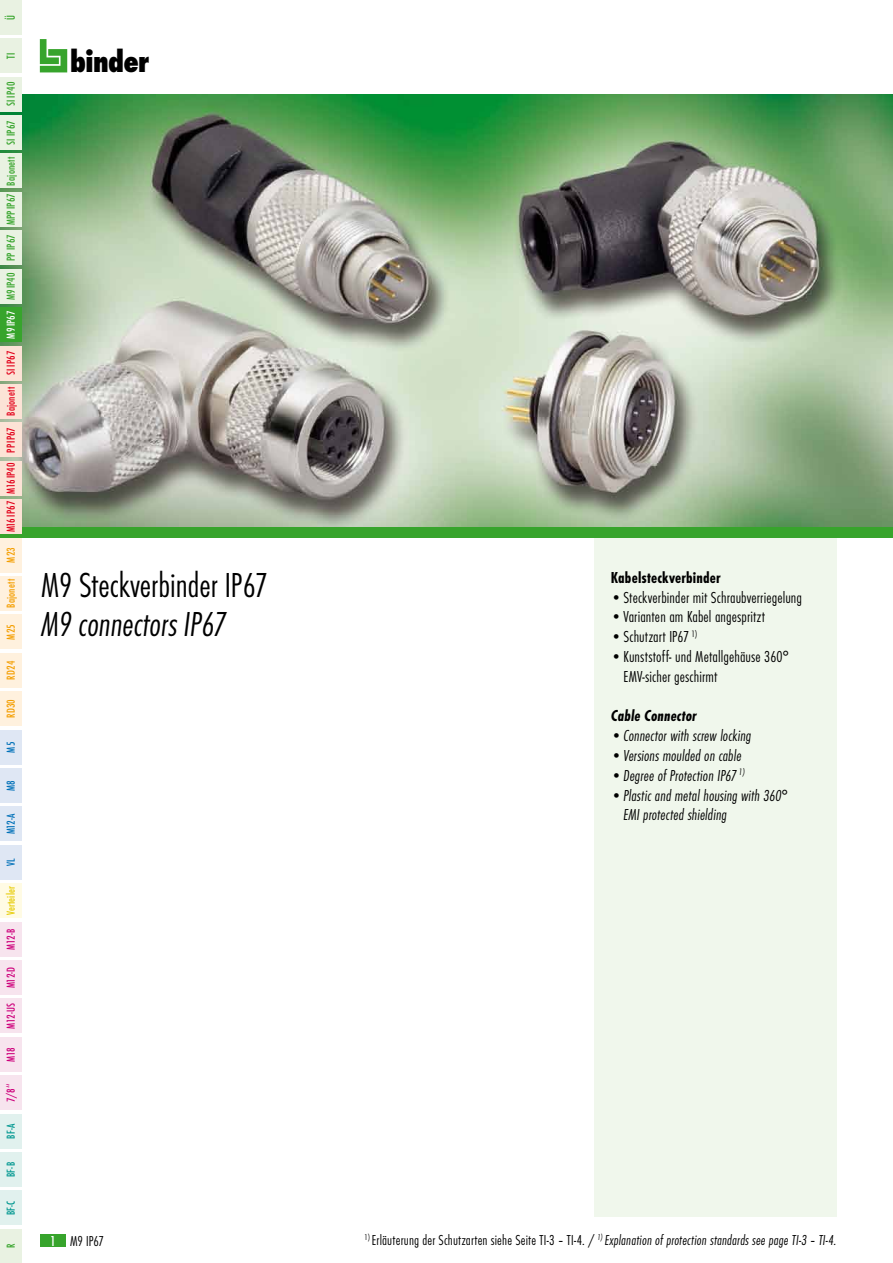
<style>
.page{position:relative;width:893px;height:1263px;background:#fff}
.page>*{position:absolute;margin:0;border:0;box-sizing:border-box;transform-origin:0 0}
.t1{font:300 condensed 36px "Futura T";color:#000}
.t2{font:italic 300 condensed 36px "Futura T";color:#000}
.t3{font:800 condensed 32.1px "Futura T";letter-spacing:-.02em;color:#000}
.t4{font:300 condensed 16.5px/19.8px "Futura T";letter-spacing:.005em;color:#000}
.t5{font:italic 300 condensed 16.5px/19.8px "Futura T";letter-spacing:.005em;color:#000}
.t6{font:700 condensed 16.5px "Futura T";letter-spacing:.01em;color:#000}
.t7{font:italic 700 condensed 16.5px "Futura T";letter-spacing:.01em;color:#000}
.t8{font:italic 300 condensed 15px "Futura T";letter-spacing:.01em;color:#000}
.t9{font:300 condensed 15px "Futura T";letter-spacing:-.015em;color:#000}
.t10{font:500 condensed 12px "Futura T";letter-spacing:.015em;color:#37a42c}
.t11{font:500 condensed 12px "Futura T";letter-spacing:.01em;color:#e2001a}
.t12{font:500 condensed 12px "Futura T";letter-spacing:-.025em;color:#cd007b}
.t13{font:500 condensed 12px "Futura T";letter-spacing:.01em;color:#f49e00}
.t14{font:500 condensed 12px "Futura T";letter-spacing:.015em;color:#e6cb00}
.t15{font:500 condensed 12px "Futura T";color:#009790}
.t16{font:500 condensed 12px "Futura T";letter-spacing:.015em;color:#0070b8}
.t17{font:500 condensed 12px "Futura T";letter-spacing:.01em;color:#fff}
.s1{color:#f49e00}
.s2{color:#cd007b}
.s3{font-weight:500;color:#fff}
.s4{font-style:normal}
</style>
<div class="page">
<svg style="left:40px;top:39px;width:27px;height:33px"></svg>
<div style="left:40px;top:1234px;width:26px;height:13px;background:#37a42c"></div>
<div style="left:594px;top:527px;width:242px;height:690px;background:#f0f7ec"></div>
<img style="left:0;top:94px;width:893px;height:433px">
<div style="left:0;top:527px;width:893px;height:11px;background:#37a42c"></div>
<div style="left:0;top:39px;width:21px;height:34px;background:#e9f2e2"></div>
<div style="left:0;top:0;width:21px;height:34px;background:#e9f2e2"></div>
<div style="left:0;top:77px;width:21px;height:34px;background:#e9f2e2"></div>
<div style="left:0;top:116px;width:21px;height:34px;background:#e9f2e2"></div>
<div style="left:0;top:154px;width:21px;height:34px;background:#e9f2e2"></div>
<div style="left:0;top:192px;width:21px;height:34px;background:#e9f2e2"></div>
<div style="left:0;top:231px;width:21px;height:34px;background:#e9f2e2"></div>
<div style="left:0;top:269px;width:21px;height:34px;background:#e9f2e2"></div>
<div style="left:0;top:308px;width:21px;height:34px;background:#37a42c"></div>
<div style="left:0;top:346px;width:21px;height:34px;background:#fce3d6"></div>
<div style="left:0;top:384px;width:21px;height:34px;background:#fce3d6"></div>
<div style="left:0;top:423px;width:21px;height:34px;background:#fce3d6"></div>
<div style="left:0;top:461px;width:21px;height:34px;background:#fce3d6"></div>
<div style="left:0;top:500px;width:21px;height:34px;background:#fce3d6"></div>
<div style="left:0;top:538px;width:21px;height:34px;background:#fff1de"></div>
<div style="left:0;top:576px;width:21px;height:34px;background:#fff1de"></div>
<div style="left:0;top:615px;width:21px;height:34px;background:#fff1de"></div>
<div style="left:0;top:653px;width:21px;height:34px;background:#fff1de"></div>
<div style="left:0;top:692px;width:21px;height:34px;background:#fff1de"></div>
<div style="left:0;top:730px;width:21px;height:34px;background:#dfe7f4"></div>
<div style="left:0;top:768px;width:21px;height:34px;background:#dfe7f4"></div>
<div style="left:0;top:807px;width:21px;height:34px;background:#dfe7f4"></div>
<div style="left:0;top:845px;width:21px;height:34px;background:#dfe7f4"></div>
<div style="left:0;top:884px;width:21px;height:34px;background:#fffbe4"></div>
<div style="left:0;top:922px;width:21px;height:34px;background:#f7e4ee"></div>
<div style="left:0;top:960px;width:21px;height:34px;background:#f7e4ee"></div>
<div style="left:0;top:999px;width:21px;height:34px;background:#f7e4ee"></div>
<div style="left:0;top:1037px;width:21px;height:34px;background:#f7e4ee"></div>
<div style="left:0;top:1076px;width:21px;height:34px;background:#f7e4ee"></div>
<div style="left:0;top:1114px;width:21px;height:34px;background:#e1f1ee"></div>
<div style="left:0;top:1152px;width:21px;height:34px;background:#e1f1ee"></div>
<div style="left:0;top:1191px;width:21px;height:34px;background:#e1f1ee"></div>
<div style="left:0;top:1229px;width:21px;height:34px;background:#e9f2e2"></div>
<p class="t10" style="left:4px;top:20px;width:6px;rotate:-90deg">Ü</p>
<p class="t10" style="left:4px;top:59px;width:8px;rotate:-90deg">TI</p>
<p class="t10" style="left:4px;top:106px;width:26px;rotate:-90deg">SI IP40</p>
<p class="t10" style="left:4px;top:225px;width:107px;rotate:-90deg">MPPIP67 Bajonett SI IP67</p>
<p class="t10" style="left:4px;top:261px;width:28px;rotate:-90deg">PP IP67</p>
<p class="t10" style="left:4px;top:300px;width:29px;rotate:-90deg">M9IP40</p>
<p class="t17" style="left:4px;top:338px;width:29px;rotate:-90deg">M9IP67</p>
<p class="t11" style="left:4px;top:375px;width:26px;rotate:-90deg">SI IP67</p>
<p class="t11" style="left:4px;top:416px;width:30px;rotate:-90deg">Bajonett</p>
<p class="t11" style="left:4px;top:453px;width:27px;rotate:-90deg">PPIP67</p>
<p class="t11" style="left:4px;top:494px;width:33px;rotate:-90deg">M16IP40</p>
<p class="t11" style="left:4px;top:563px;width:63px;rotate:-90deg"><span class="s1">M23</span> M16IP67</p>
<p class="t13" style="left:4px;top:608px;width:30px;rotate:-90deg">Bajonett</p>
<p class="t13" style="left:4px;top:640px;width:17px;rotate:-90deg">M25</p>
<p class="t13" style="left:4px;top:680px;width:20px;rotate:-90deg">RD24</p>
<p class="t13" style="left:4px;top:718px;width:20px;rotate:-90deg">RD30</p>
<p class="t16" style="left:4px;top:752px;width:12px;rotate:-90deg">M5</p>
<p class="t16" style="left:4px;top:791px;width:12px;rotate:-90deg">M8</p>
<p class="t16" style="left:4px;top:834px;width:23px;rotate:-90deg">M12-A</p>
<p class="t16" style="left:4px;top:866px;width:9px;rotate:-90deg">VL</p>
<p class="t14" style="left:4px;top:950px;width:65px;rotate:-90deg"><span class="s2">M12-B</span> Verteiler</p>
<p class="t12" style="left:4px;top:988px;width:23px;rotate:-90deg">M12-D</p>
<p class="t12" style="left:4px;top:1029px;width:27px;rotate:-90deg">M12-US</p>
<p class="t12" style="left:4px;top:1061px;width:16px;rotate:-90deg">M18</p>
<p class="t12" style="left:4px;top:1102px;width:20px;rotate:-90deg">7/8‘‘</p>
<p class="t15" style="left:4px;top:1139px;width:17px;rotate:-90deg">BF-A</p>
<p class="t15" style="left:4px;top:1177px;width:17px;rotate:-90deg">BF-B</p>
<p class="t15" style="left:4px;top:1215px;width:16px;rotate:-90deg">BF-C</p>
<p class="t10" style="left:4px;top:1248px;width:6px;rotate:-90deg">R</p>
<h2 class="t3" style="left:70px;top:43px;width:80px">binder</h2>
<h1 class="t1" style="left:41px;top:564px;width:228px">M9 Steckverbinder IP67</h1>
<h1 class="t2" style="left:41px;top:603px;width:187px">M9 connectors IP67</h1>
<p class="t6" style="left:611px;top:568px;width:112px">Kabelsteckverbinder</p>
<p class="t4" style="left:611px;top:587px;width:193px">•Steckverbinder mit Schraubverriegelung</p>
<p class="t4" style="left:611px;top:607px;width:156px">•Varianten am Kabel angespritzt</p>
<p class="t4" style="left:611px;top:626px;width:88px">•Schutzart IP67 <sup>1)</sup></p>
<p class="t4" style="left:623px;top:646px;width:167px;text-indent:-13px">•Kunststoff- und Metallgehäuse 360°<br>EMV-sicher geschirmt</p>
<p class="t7" style="left:611px;top:706px;width:87px">Cable Connector</p>
<p class="t5" style="left:611px;top:725px;width:142px">•Connector with screw locking</p>
<p class="t5" style="left:611px;top:745px;width:132px">•Versions moulded on cable</p>
<p class="t5" style="left:611px;top:765px;width:136px">•Degree of Protection IP67 <sup>1)</sup></p>
<p class="t5" style="left:623px;top:785px;width:166px;text-indent:-13px">•Plastic and metal housing with 360°<br>EMI protected shielding</p>
<p class="t9" style="left:50px;top:1232px;width:55px"><span class="s3">1</span> M9 IP67</p>
<p class="t8" style="left:365px;top:1232px;width:473px"><sup>1)</sup> <span class="s4">Erläuterung der Schutzarten siehe Seite TI-3 – TI-4. /</span> <sup>1)</sup> Explanation of protection standards see page TI-3 – TI-4.</p>
</div>
